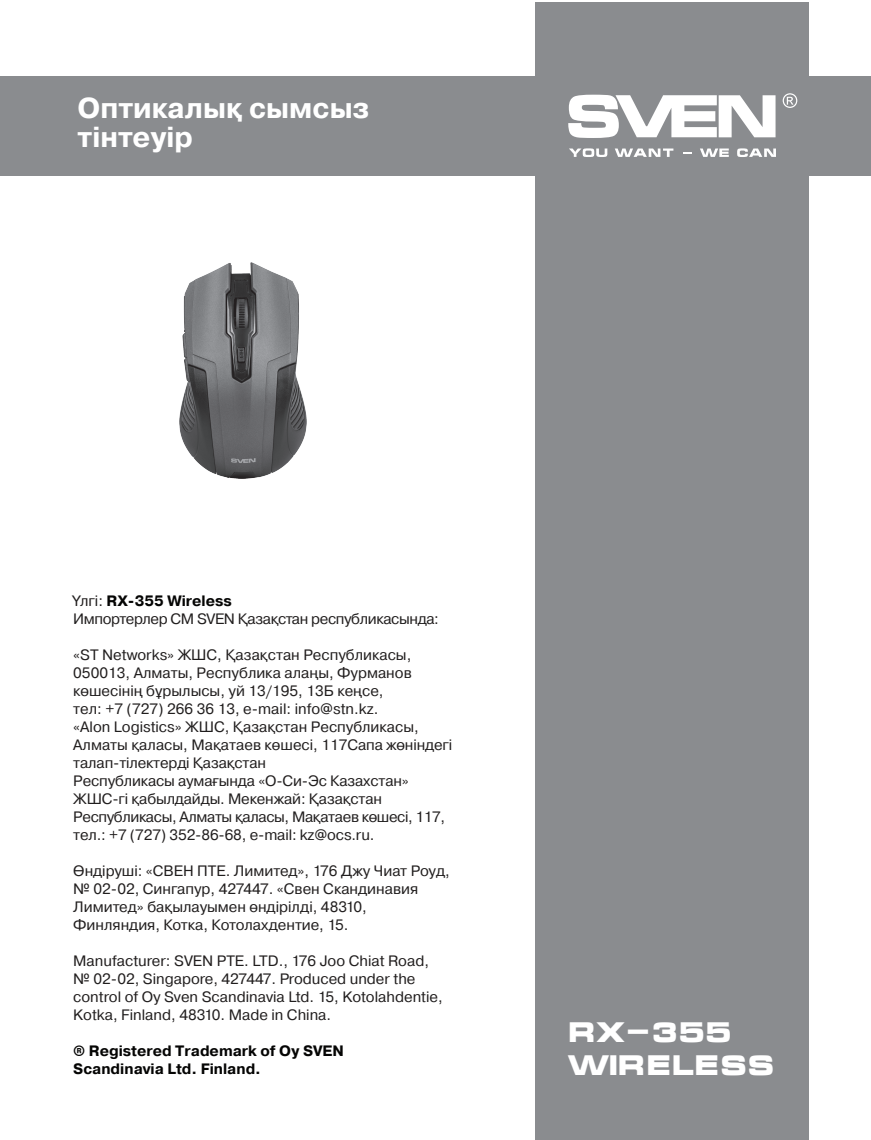
<style>
.page{position:relative;width:871px;height:1140px;background:#fff}
.page>*{position:absolute;margin:0;border:0;box-sizing:border-box;transform-origin:0 0}
.t1{font:700 28.8px/28.8px "Pragmatica";color:#fff}
.t2{font:700 27.3px/33px "Micra";letter-spacing:-.03em;color:#fff}
.t3{font:15px/18px "Pragmatica";color:#211e1e}
.t4{font:15px/18px "Pragmatica";letter-spacing:-.025em;color:#211e1e}
.t5{font:700 15px/18px "Pragmatica";color:#050504}
.s1{font-weight:700;color:#050504}
</style>
<div class="page">
<div style="left:0;top:76px;width:870px;height:99px;background:#8a8c8f"></div>
<div style="left:534px;top:3px;width:274px;height:1137px;background:#8a8c8f"></div>
<svg style="left:568px;top:95px;width:207px;height:43px"></svg>
<svg style="left:782px;top:93px;width:15px;height:15px"></svg>
<svg style="left:569px;top:148px;width:38px;height:9px"></svg>
<svg style="left:615px;top:148px;width:58px;height:9px"></svg>
<svg style="left:683px;top:152px;width:8px;height:2px"></svg>
<svg style="left:700px;top:148px;width:28px;height:9px"></svg>
<svg style="left:737px;top:148px;width:38px;height:9px"></svg>
<img style="left:180px;top:262px;width:126px;height:216px">
<h1 class="t1" style="left:77px;top:94px;width:293px">Оптикалық сымсыз тінтеуір</h1>
<p class="t4" style="left:73px;top:592px;width:367px">Үлгi: <span class="s1">RX-355 Wireless<br></span>Импортерлер CM SVEN Қазақстан республикасында:</p>
<p class="t3" style="left:73px;top:646px;width:380px">«ST Networks» ЖШС, Қазақстан Республикасы, 050013, Алматы, Республика алаңы, Фурманов көшесінің бұрылысы, yй 13/195, 13Б кеңсе,<br>тел: +7 (727) 266 36 13, e-mail: info@stn.kz.<br>«Alon Logistics» ЖШС, Қазақстан Республикасы, Алматы қаласы, Мақатаев көшесі, 117Сапа жөніндегі талап-тілектерді Қазақстан<br>Республикасы аумағында «О-Си-Эс Казахстан» ЖШС-гі қабылдайды. Мекенжай: Қазақстан Республикасы, Алматы қаласы, Мақатаев көшесі, 117, тел.: +7 (727) 352-86-68, e-mail: kz@ocs.ru.</p>
<p class="t3" style="left:73px;top:862px;width:378px">Өндіруші: «СВЕН ПТЕ. Лимитед», 176 Джу Чиат Роуд, № 02-02, Сингапур, 427447. «Свен Скандинавия Лимитед» бақылауымен өндірілді, 48310, Финляндия, Котка, Котолахдентие, 15.</p>
<p class="t3" style="left:73px;top:952px;width:371px">Manufacturer: SVEN PTE. LTD., 176 Joo Chiat Road, № 02-02, Singapore, 427447. Produced under the control of Oy Sven Scandinavia Ltd. 15, Kotolahdentie, Kotka, Finland, 48310. Made in China.</p>
<p class="t5" style="left:73px;top:1042px;width:272px">® Registered Trademark of Oy SVEN<br>Scandinavia Ltd. Finland.</p>
<h2 class="t2" style="left:567px;top:1015px;width:209px">RX-355<br>WIRELESS</h2>
</div>
